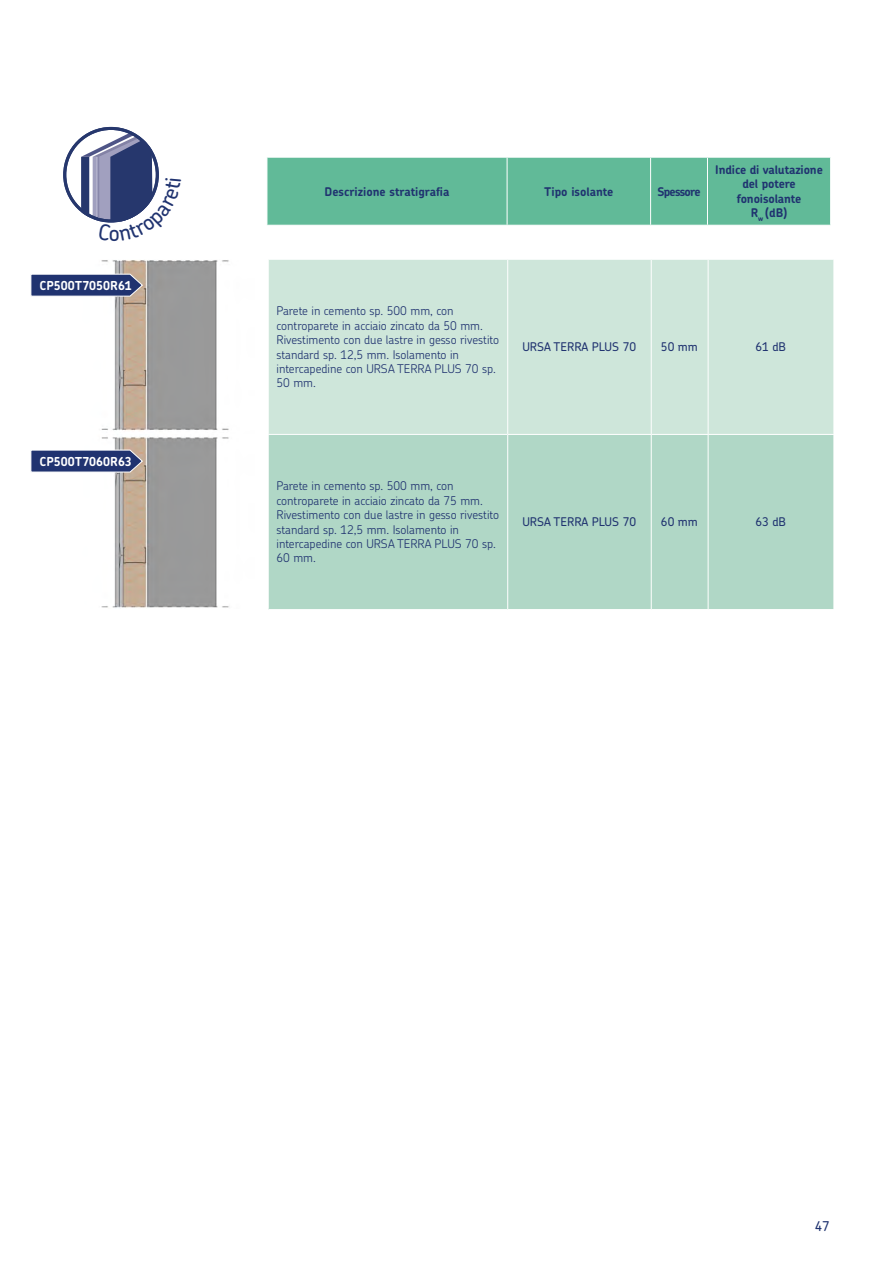
<style>
.page{position:relative;width:893px;height:1263px;background:#fff}
.page>*{position:absolute;margin:0;border:0;box-sizing:border-box;transform-origin:0 0}
.t1{font:500 13.5px "Chevin Std";color:#203370}
.t2{font:700 12.45px "Chevin Pro";letter-spacing:.005em;color:#fff}
.t3{font:300 12px/14.4px "Chevin Pro";color:#203370}
.t4{font:700 12px/14.4px "Chevin Pro";letter-spacing:-.01em;color:#203370;text-align:center}
.t5{font:500 12px "Chevin Std";color:#203370}
.t6{font:700 12px "Chevin Pro";letter-spacing:-.06em;color:#203370}
</style>
<div class="page">
<div style="left:269px;top:260px;width:564px;height:174px;background:#cee6da"></div>
<div style="left:268px;top:434px;width:240px;height:175px;background:#b0d7c6"></div>
<div style="left:508px;top:435px;width:325px;height:174px;background:#b0d7c6"></div>
<hr style="left:267px;top:435px;width:2px;height:174px;background:#fff">
<hr style="left:507px;top:260px;width:1px;height:174px;background:#fff">
<hr style="left:651px;top:260px;width:1px;height:174px;background:#fff">
<hr style="left:708px;top:260px;width:1px;height:174px;background:#fff">
<hr style="left:268px;top:434px;width:240px;height:1px;background:#fff">
<hr style="left:507px;top:435px;width:1px;height:174px;background:#fff">
<hr style="left:651px;top:435px;width:1px;height:174px;background:#fff">
<hr style="left:708px;top:435px;width:1px;height:174px;background:#fff">
<img style="left:101px;top:260px;width:128px;height:348px">
<svg style="left:31px;top:273px;width:112px;height:24px;background:#455383"></svg>
<svg style="left:31px;top:449px;width:112px;height:24px;background:#455383"></svg>
<div style="left:267px;top:158px;width:563px;height:67px;background:#61ba98"></div>
<hr style="left:507px;top:158px;width:1px;height:67px;background:#fff">
<hr style="left:650px;top:158px;width:1px;height:67px;background:#fff">
<hr style="left:707px;top:158px;width:1px;height:67px;background:#fff">
<svg style="left:63px;top:127px;width:96px;height:96px"></svg>
<p class="t2" style="left:39px;top:277px;width:94px">CP500T7050R61</p>
<p class="t2" style="left:39px;top:453px;width:94px">CP500T7060R63</p>
<p class="t4" style="left:325px;top:184px;width:126px">Descrizione stratigrafia</p>
<p class="t4" style="left:544px;top:184px;width:71px">Tipo isolante</p>
<p class="t6" style="left:657px;top:183px;width:45px">Spessore</p>
<p class="t4" style="left:715px;top:162px;width:109px">Indice di valutazione del potere fonoisolante<br>R<sub>w</sub> (dB)</p>
<p class="t3" style="left:276px;top:303px;width:224px">Parete in cemento sp. 500 mm, con controparete in acciaio zincato da 50 mm.<br>Rivestimento con due lastre in gesso rivestito standard sp. 12,5 mm. Isolamento in intercapedine con URSA TERRA PLUS 70 sp.<br>50 mm.</p>
<p class="t5" style="left:522px;top:339px;width:115px">URSA TERRA PLUS 70</p>
<p class="t5" style="left:661px;top:339px;width:38px">50 mm</p>
<p class="t5" style="left:755px;top:339px;width:32px">61 dB</p>
<p class="t3" style="left:276px;top:479px;width:224px">Parete in cemento sp. 500 mm, con controparete in acciaio zincato da 75 mm.<br>Rivestimento con due lastre in gesso rivestito standard sp. 12,5 mm. Isolamento in intercapedine con URSA TERRA PLUS 70 sp.<br>60 mm.</p>
<p class="t5" style="left:522px;top:514px;width:115px">URSA TERRA PLUS 70</p>
<p class="t5" style="left:661px;top:514px;width:38px">60 mm</p>
<p class="t5" style="left:755px;top:514px;width:32px">63 dB</p>
<p class="t1" style="left:815px;top:1217px;width:17px">47</p>
</div>
